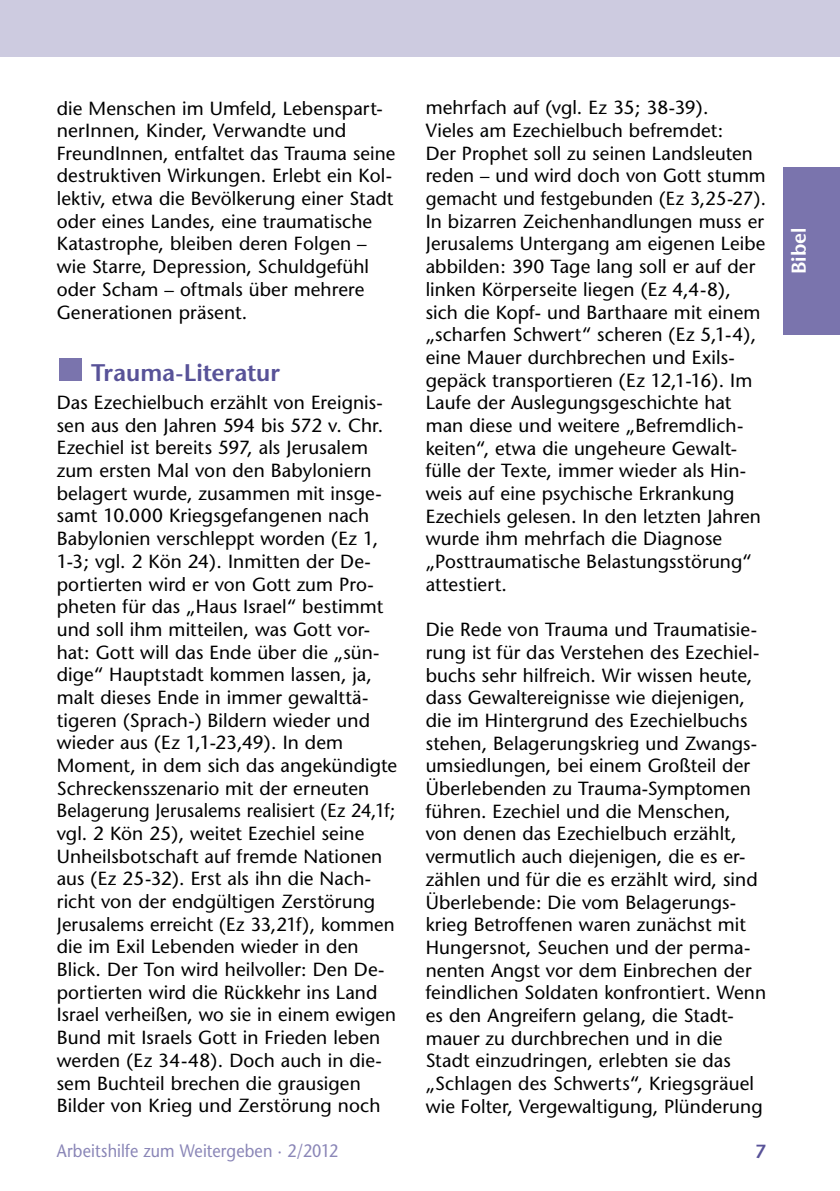
<style>
.page{position:relative;width:840px;height:1191px;background:#fff}
.page>*{position:absolute;margin:0;border:0;box-sizing:border-box;transform-origin:0 0}
.t1{font:600 24px "Stone Sans";color:#585298}
.t2{font:600 20px "Stone Sans";color:#fff}
.t3{font:19px/22.6px "Stone Sans";letter-spacing:.005em;color:#000}
.t4{font:600 19px "Stone Sans";color:#585298}
.t5{font:18px "Stone Sans";letter-spacing:.005em;color:#8a86b7;scale:.9 1}
</style>
<div class="page">
<div style="left:0;top:0;width:839px;height:57px;background:#cdcbe0"></div>
<div style="left:782px;top:167px;width:57px;height:167px;background:#7a74ad"></div>
<div style="left:59px;top:358px;width:22px;height:23px;background:#7a74ad"></div>
<p class="t3" style="left:57px;top:97px;width:340px">die Menschen im Umfeld, Lebenspart&shy;nerInnen, Kinder, Verwandte und FreundInnen, entfaltet das Trauma seine destruktiven Wirkungen. Erlebt ein Kol&shy;lektiv, etwa die Bevölkerung einer Stadt oder eines Landes, eine traumatische Katastrophe, bleiben deren Folgen – wie Starre, Depression, Schuldgefühl oder Scham – oftmals über mehrere Generationen präsent.</p>
<p class="t1" style="left:91px;top:358px;width:190px">Trauma-Literatur</p>
<p class="t3" style="left:57px;top:391px;width:342px">Das Ezechielbuch erzählt von Ereignis&shy;sen aus den Jahren 594 bis 572 v. Chr.<br>Ezechiel ist bereits 597, als Jerusalem zum ersten Mal von den Babyloniern belagert wurde, zusammen mit insge&shy;samt 10.000 Kriegsgefangenen nach Babylonien verschleppt worden (Ez 1, 1-3; vgl. 2 Kön 24). Inmitten der De&shy;portierten wird er von Gott zum Pro&shy;pheten für das „Haus Israel“ bestimmt und soll ihm mitteilen, was Gott vor&shy;hat: Gott will das Ende über die „sün&shy;dige“ Hauptstadt kommen lassen, ja, malt dieses Ende in immer gewalttä&shy;tigeren (Sprach-) Bildern wieder und wieder aus (Ez 1,1-23,49). In dem Moment, in dem sich das angekündigte Schreckensszenario mit der erneuten Belagerung Jerusalems realisiert (Ez 24,1f; vgl. 2 Kön 25), weitet Ezechiel seine Unheilsbotschaft auf fremde Nationen aus (Ez 25-32). Erst als ihn die Nach&shy;richt von der endgültigen Zerstörung Jerusalems erreicht (Ez 33,21f), kommen die im Exil Lebenden wieder in den Blick. Der Ton wird heilvoller: Den De&shy;portierten wird die Rückkehr ins Land Israel verheißen, wo sie in einem ewigen Bund mit Israels Gott in Frieden leben werden (Ez 34-48). Doch auch in die&shy;sem Buchteil brechen die grausigen Bilder von Krieg und Zerstörung noch</p>
<p class="t3" style="left:425px;top:96px;width:342px">mehrfach auf (vgl. Ez 35; 38-39).<br>Vieles am Ezechielbuch befremdet:<br>Der Prophet soll zu seinen Landsleuten reden – und wird doch von Gott stumm gemacht und festgebunden (Ez 3,25-27).<br>In bizarren Zeichenhandlungen muss er Jerusalems Untergang am eigenen Leibe abbilden: 390 Tage lang soll er auf der linken Körperseite liegen (Ez 4,4-8), sich die Kopf- und Barthaare mit einem „scharfen Schwert“ scheren (Ez 5,1-4), eine Mauer durchbrechen und Exils&shy;gepäck transportieren (Ez 12,1-16). Im Laufe der Auslegungsgeschichte hat man diese und weitere „Befremdlich&shy;keiten“, etwa die ungeheure Gewalt&shy;fülle der Texte, immer wieder als Hin&shy;weis auf eine psychische Erkrankung Ezechiels gelesen. In den letzten Jahren wurde ihm mehrfach die Diagnose „Posttraumatische Belastungsstörung“ attestiert.</p>
<p class="t3" style="left:425px;top:618px;width:342px">Die Rede von Trauma und Traumatisie&shy;rung ist für das Verstehen des Ezechiel&shy;buchs sehr hilfreich. Wir wissen heute, dass Gewaltereignisse wie diejenigen, die im Hintergrund des Ezechielbuchs stehen, Belagerungskrieg und Zwangs&shy;umsiedlungen, bei einem Großteil der Überlebenden zu Trauma-Symptomen führen. Ezechiel und die Menschen, von denen das Ezechielbuch erzählt, vermutlich auch diejenigen, die es er&shy;zählen und für die es erzählt wird, sind Überlebende: Die vom Belagerungs&shy;krieg Betroffenen waren zunächst mit Hungersnot, Seuchen und der perma&shy;nenten Angst vor dem Einbrechen der feindlichen Soldaten konfrontiert. Wenn es den Angreifern gelang, die Stadt&shy;mauer zu durchbrechen und in die Stadt einzudringen, erlebten sie das „Schlagen des Schwerts“, Kriegsgräuel wie Folter, Vergewaltigung, Plünderung</p>
<p class="t5" style="left:57px;top:1140px;width:314px">Arbeitshilfe zum Weitergeben · 2/2012</p>
<p class="t4" style="left:754px;top:1139px;width:12px">7</p>
<p class="t2" style="left:786px;top:274px;width:48px;rotate:-90deg">Bibel</p>
</div>
